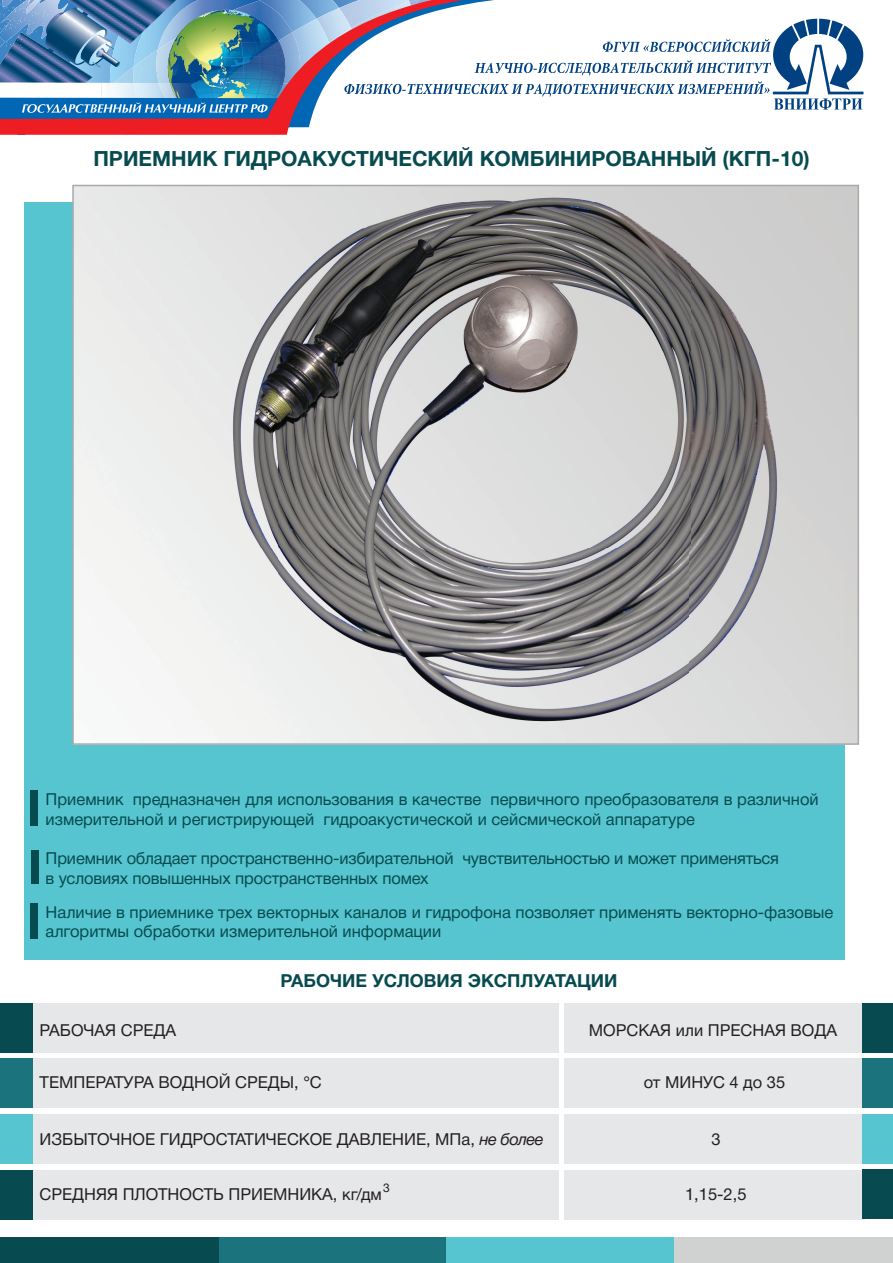
<style>
.page{position:relative;width:893px;height:1263px;background:#fff}
.page>*{position:absolute;margin:0;border:0;box-sizing:border-box;transform-origin:0 0}
.t1{font:700 21px "Helvetica Neue Cyr";color:#074b50}
.t2{font:700 18px "Helvetica Neue Cyr";color:#074b50}
.t3{font:16.5px/19.8px "Helvetica Neue Cyr";color:#074b50}
.t4{font:16.5px "Helvetica Neue Cyr";color:#231f20}
.t5{font:12px "Helvetica Neue Cyr";color:#231f20}
.s1{font-style:italic}
</style>
<div class="page">
<div style="left:24px;top:203px;width:820px;height:757px;background:#56c5cf"></div>
<svg style="left:568px;top:18px;width:295px;height:92px"></svg>
<svg style="left:0;top:0;width:568px;height:135px"></svg>
<img style="left:75px;top:188px;width:731px;height:15px">
<img style="left:75px;top:203px;width:769px;height:539px">
<div style="left:30px;top:790px;width:8px;height:36px;background:#074b50"></div>
<div style="left:31px;top:850px;width:8px;height:34px;background:#074b50"></div>
<div style="left:30px;top:903px;width:8px;height:36px;background:#074b50"></div>
<div style="left:25px;top:1003px;width:534px;height:49px;background:#e6e7e9"></div>
<div style="left:565px;top:1003px;width:300px;height:49px;background:#e6e7e9"></div>
<div style="left:25px;top:1058px;width:534px;height:50px;background:#e6e7e9"></div>
<div style="left:565px;top:1058px;width:300px;height:50px;background:#e6e7e9"></div>
<div style="left:25px;top:1114px;width:534px;height:49px;background:#e6e7e9"></div>
<div style="left:565px;top:1114px;width:300px;height:49px;background:#e6e7e9"></div>
<div style="left:25px;top:1170px;width:534px;height:49px;background:#e6e7e9"></div>
<div style="left:565px;top:1170px;width:300px;height:49px;background:#e6e7e9"></div>
<div style="left:0;top:1003px;width:33px;height:49px;background:#074b50"></div>
<div style="left:0;top:1058px;width:33px;height:50px;background:#1b737e"></div>
<div style="left:0;top:1114px;width:33px;height:49px;background:#56c5cf"></div>
<div style="left:0;top:1170px;width:33px;height:49px;background:#074b50"></div>
<div style="left:0;top:1237px;width:219px;height:26px;background:#074b50"></div>
<div style="left:219px;top:1237px;width:228px;height:26px;background:#1b737e"></div>
<div style="left:446px;top:1237px;width:228px;height:26px;background:#56c5cf"></div>
<div style="left:674px;top:1237px;width:219px;height:26px;background:#d0d1d1"></div>
<div style="left:862px;top:1003px;width:31px;height:49px;background:#074b50"></div>
<div style="left:862px;top:1058px;width:31px;height:50px;background:#1b737e"></div>
<div style="left:862px;top:1114px;width:31px;height:49px;background:#56c5cf"></div>
<div style="left:862px;top:1170px;width:31px;height:49px;background:#074b50"></div>
<p class="t1" style="left:93px;top:147px;width:718px">ПРИЕМНИК ГИДРОАКУСТИЧЕСКИЙ КОМБИНИРОВАННЫЙ (КГП-10)</p>
<p class="t3" style="left:46px;top:790px;width:774px">Приемник предназначен для использования в качестве первичного преобразователя в различной измерительной и регистрирующей гидроакустической и сейсмической аппаратуре</p>
<p class="t3" style="left:46px;top:848px;width:735px">Приемник обладает пространственно-избирательной чувствительностью и может применяться в условиях повышенных пространственных помех</p>
<p class="t3" style="left:46px;top:902px;width:789px">Наличие в приемнике трех векторных каналов и гидрофона позволяет применять векторно-фазовые алгоритмы обработки измерительной информации</p>
<p class="t2" style="left:281px;top:971px;width:338px">РАБОЧИЕ УСЛОВИЯ ЭКСПЛУАТАЦИИ</p>
<p class="t4" style="left:40px;top:1021px;width:138px">РАБОЧАЯ СРЕДА</p>
<p class="t4" style="left:40px;top:1074px;width:284px">ТЕМПЕРАТУРА ВОДНОЙ СРЕДЫ, °С</p>
<p class="t4" style="left:589px;top:1021px;width:250px">МОРСКАЯ или ПРЕСНАЯ ВОДА</p>
<p class="t4" style="left:644px;top:1074px;width:143px">от МИНУС 4 до 35</p>
<p class="t4" style="left:40px;top:1130px;width:506px">ИЗБЫТОЧНОЕ ГИДРОСТАТИЧЕСКОЕ ДАВЛЕНИЕ, МПа, <span class="s1">не более</span></p>
<p class="t4" style="left:711px;top:1130px;width:11px">3</p>
<p class="t5" style="left:383px;top:1181px;width:8px">3</p>
<p class="t4" style="left:40px;top:1185px;width:344px">СРЕДНЯЯ ПЛОТНОСТЬ ПРИЕМНИКА, кг/дм</p>
<p class="t4" style="left:685px;top:1185px;width:63px">1,15-2,5</p>
</div>
